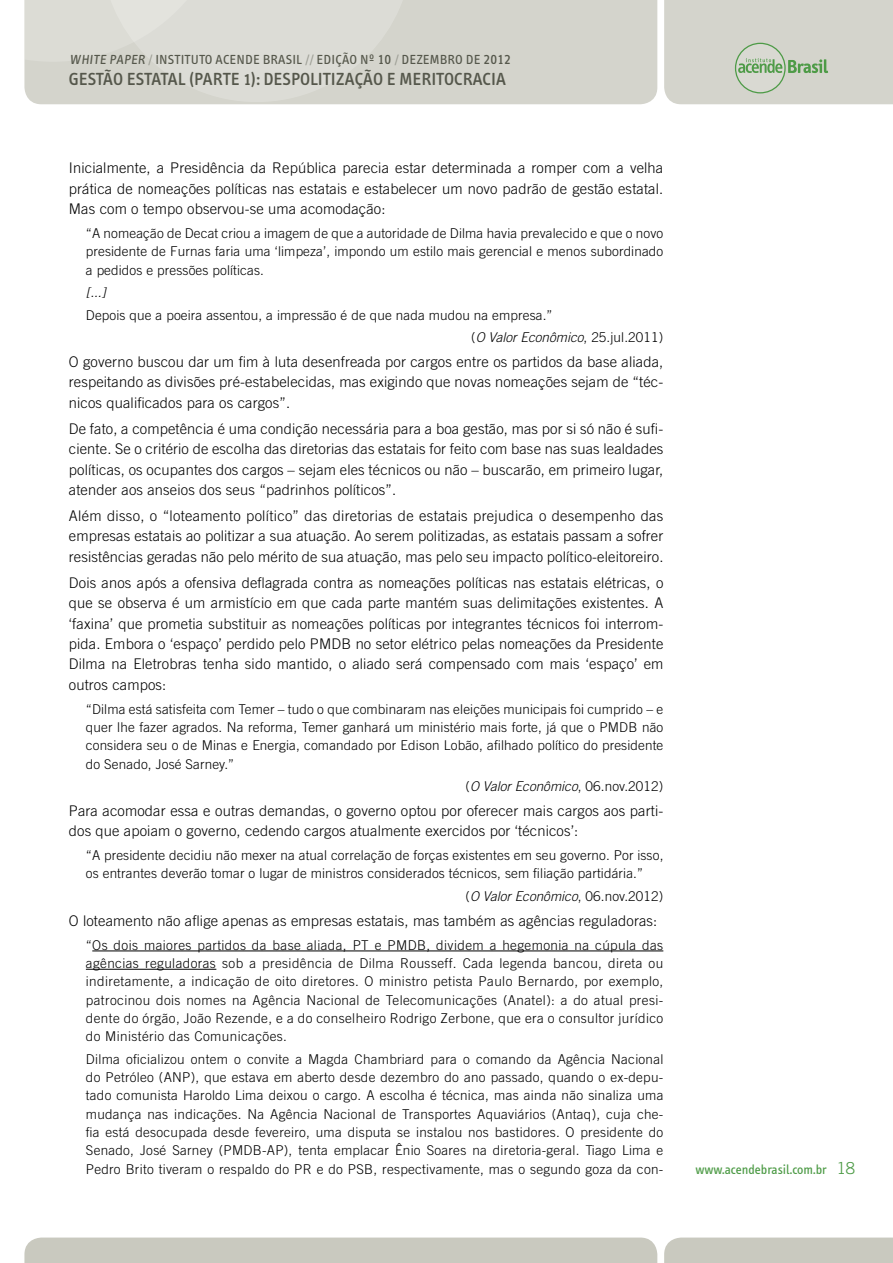
<style>
.page{position:relative;width:893px;height:1263px;background:#fff}
.page>*{position:absolute;margin:0;border:0;box-sizing:border-box;transform-origin:0 0}
.t1{font:18px "Info Text Medium Caps";color:#55574b}
.t2{font:300 14.7px/20.4px "Trade Gothic";letter-spacing:.01em;color:#000;text-align:justify}
.t3{font:300 13.5px/18.3px "Trade Gothic";letter-spacing:.01em;color:#000;text-align:justify}
.t4{font:italic 300 13.5px "Trade Gothic";color:#000}
.t5{font:13.5px "Info Text";letter-spacing:.01em;color:#55574b}
.t6{font:13.5px "Info Text";color:#4e9b47}
.s1{color:#9d9e95}
.s2{font-family:"Info Text Book Caps"}
.s3{font-family:"Info Text Book Caps";font-size:15px}
.s4{font-style:italic}
.s5{font-style:normal}
.s6{font-family:"Trade Gothic";font-weight:300;font-size:16.5px}
</style>
<div class="page">
<div style="left:33px;top:0;width:624px;height:104px;background:#d4d4cc"></div>
<svg style="left:24px;top:0;width:388px;height:102px;background:#d9d9d3"></svg>
<div style="left:24px;top:1237px;width:633px;height:26px;background:#c9c9bf"></div>
<div style="left:664px;top:1237px;width:229px;height:26px;background:#c9c9bf"></div>
<div style="left:664px;top:0;width:229px;height:104px;background:#d4d4cc"></div>
<hr style="left:92px;top:950px;width:571px;height:1px;background:#000">
<hr style="left:86px;top:969px;width:130px;height:1px;background:#000">
<p class="t5" style="left:70px;top:52px;width:443px">WHITE PAPER<span class="s1">/</span> INSTITUTO ACENDE BRASIL <span class="s1">//</span> <span class="s2">EDIÇÃO Nº</span> <span class="s3">10</span> <span class="s1">/</span> <span class="s2">DEZEMBRO DE</span> <span class="s3">2012</span></p>
<h1 class="t1" style="left:69px;top:69px;width:439px">GESTÃO ESTATAL (PARTE 1): DESPOLITIZAÇÃO E MERITOCRACIA</h1>
<p class="t2" style="left:69px;top:158px;width:596px">Inicialmente, a Presidência da República parecia estar determinada a romper com a velha prática de nomeações políticas nas estatais e estabelecer um novo padrão de gestão estatal.<br>Mas com o tempo observou-se uma acomodação:</p>
<p class="t3" style="left:86px;top:224px;width:579px">“A nomeação de Decat criou a imagem de que a autoridade de Dilma havia prevalecido e que o novo presidente de Furnas faria uma ‘limpeza’, impondo um estilo mais gerencial e menos subordinado a pedidos e pressões políticas.</p>
<p class="t4" style="left:86px;top:284px;width:22px">[...]</p>
<p class="t3" style="left:471px;top:303px;width:194px;line-height:22.5px;text-indent:-385px">Depois que a poeira assentou, a impressão é de que nada mudou na empresa.”<br>(<span class="s4">O Valor Econômico</span>, 25.jul.2011)</p>
<p class="t2" style="left:69px;top:351px;width:596px">O governo buscou dar um fim à luta desenfreada por cargos entre os partidos da base aliada, respeitando as divisões pré-estabelecidas, mas exigindo que novas nomeações sejam de “téc&shy;nicos qualificados para os cargos”.</p>
<p class="t2" style="left:69px;top:418px;width:596px">De fato, a competência é uma condição necessária para a boa gestão, mas por si só não é sufi&shy;ciente. Se o critério de escolha das diretorias das estatais for feito com base nas suas lealdades políticas, os ocupantes dos cargos – sejam eles técnicos ou não – buscarão, em primeiro lugar, atender aos anseios dos seus “padrinhos políticos”.</p>
<p class="t2" style="left:69px;top:505px;width:596px">Além disso, o “loteamento político” das diretorias de estatais prejudica o desempenho das empresas estatais ao politizar a sua atuação. Ao serem politizadas, as estatais passam a sofrer resistências geradas não pelo mérito de sua atuação, mas pelo seu impacto político-eleitoreiro.</p>
<p class="t2" style="left:69px;top:572px;width:596px">Dois anos após a ofensiva deflagrada contra as nomeações políticas nas estatais elétricas, o que se observa é um armistício em que cada parte mantém suas delimitações existentes. A ‘faxina’ que prometia substituir as nomeações políticas por integrantes técnicos foi interrom&shy;pida. Embora o ‘espaço’ perdido pelo PMDB no setor elétrico pelas nomeações da Presidente Dilma na Eletrobras tenha sido mantido, o aliado será compensado com mais ‘espaço’ em outros campos:</p>
<p class="t3" style="left:86px;top:699px;width:579px">“Dilma está satisfeita com Temer – tudo o que combinaram nas eleições municipais foi cumprido – e quer lhe fazer agrados. Na reforma, Temer ganhará um ministério mais forte, já que o PMDB não considera seu o de Minas e Energia, comandado por Edison Lobão, afilhado político do presidente do Senado, José Sarney.”</p>
<p class="t4" style="left:465px;top:778px;width:199px"><span class="s5">(</span>O Valor Econômico<span class="s5">, 06.nov.2012)</span></p>
<p class="t2" style="left:69px;top:800px;width:596px">Para acomodar essa e outras demandas, o governo optou por oferecer mais cargos aos parti&shy;dos que apoiam o governo, cedendo cargos atualmente exercidos por ‘técnicos’:</p>
<p class="t3" style="left:86px;top:846px;width:579px">“A presidente decidiu não mexer na atual correlação de forças existentes em seu governo. Por isso, os entrantes deverão tomar o lugar de ministros considerados técnicos, sem filiação partidária.”</p>
<p class="t4" style="left:465px;top:888px;width:199px"><span class="s5">(</span>O Valor Econômico<span class="s5">, 06.nov.2012)</span></p>
<p class="t2" style="left:69px;top:910px;width:590px">O loteamento não aflige apenas as empresas estatais, mas também as agências reguladoras:</p>
<p class="t3" style="left:86px;top:935px;width:579px">“Os dois maiores partidos da base aliada, PT e PMDB, dividem a hegemonia na cúpula das agências reguladoras sob a presidência de Dilma Rousseff. Cada legenda bancou, direta ou indiretamente, a indicação de oito diretores. O ministro petista Paulo Bernardo, por exemplo, patrocinou dois nomes na Agência Nacional de Telecomunicações (Anatel): a do atual presi&shy;dente do órgão, João Rezende, e a do conselheiro Rodrigo Zerbone, que era o consultor jurídico do Ministério das Comunicações.</p>
<p class="t3" style="left:86px;top:1050px;width:579px">Dilma oficializou ontem o convite a Magda Chambriard para o comando da Agência Nacional do Petróleo (ANP), que estava em aberto desde dezembro do ano passado, quando o ex-depu&shy;tado comunista Haroldo Lima deixou o cargo. A escolha é técnica, mas ainda não sinaliza uma mudança nas indicações. Na Agência Nacional de Transportes Aquaviários (Antaq), cuja che&shy;fia está desocupada desde fevereiro, uma disputa se instalou nos bastidores. O presidente do Senado, José Sarney (PMDB-AP), tenta emplacar Ênio Soares na diretoria-geral. Tiago Lima e Pedro Brito tiveram o respaldo do PR e do PSB, respectivamente, mas o segundo goza da con-</p>
<p class="t6" style="left:695px;top:1161px;width:161px">www.acendebrasil.com.br <span class="s6">18</span></p>
</div>
